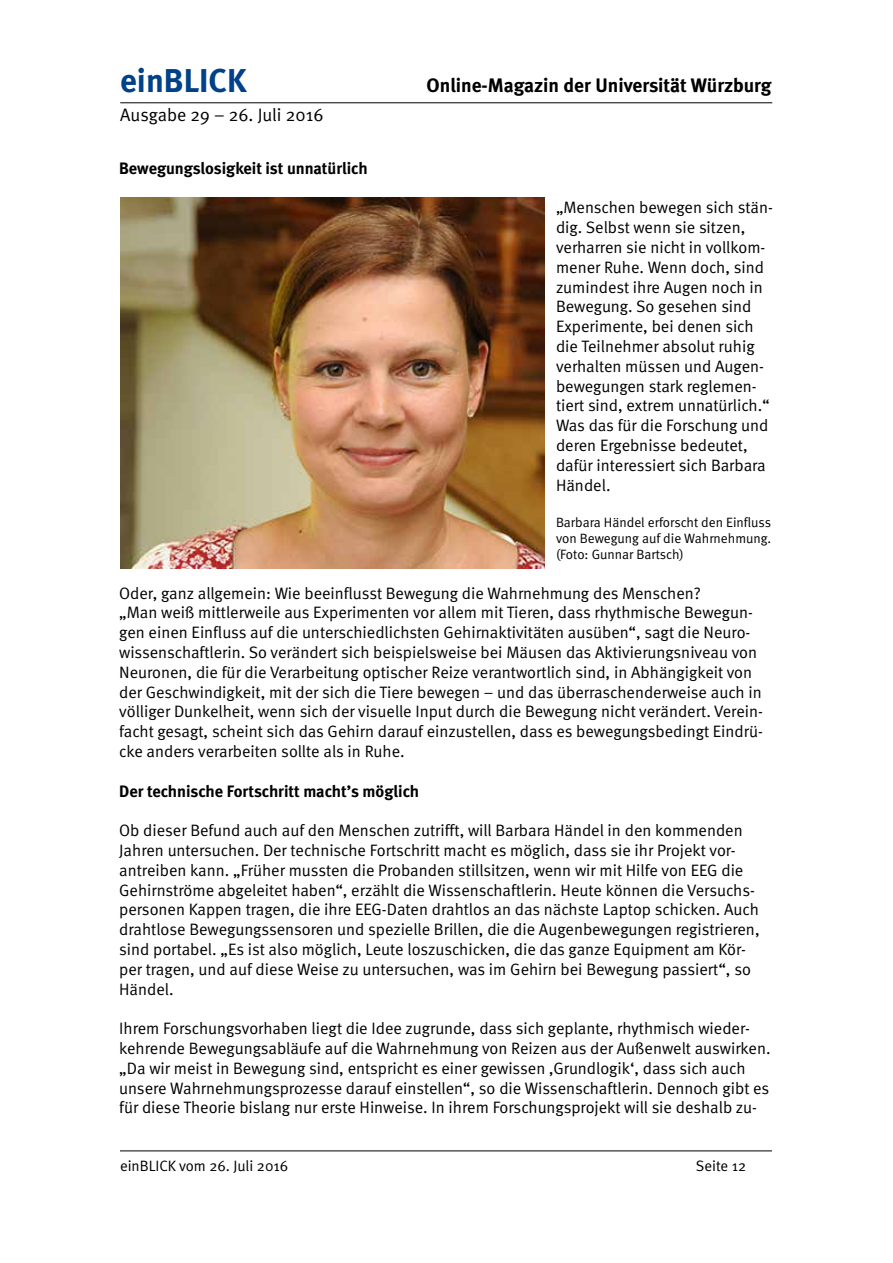
<style>
.page{position:relative;width:893px;height:1263px;background:#fff}
.page>*{position:absolute;margin:0;border:0;box-sizing:border-box;transform-origin:0 0}
.t1{font:700 33px "Meta";color:#004189}
.t2{font:700 19.5px "Meta";color:#000}
.t3{font:18px "Meta Normal";color:#000}
.t4{font:16.5px/19.8px "Meta Normal";color:#000}
.t5{font:700 16.5px "Meta";color:#000}
.t6{font:15px "Meta Normal";color:#000}
.t7{font:13.5px/16.2px "Meta Normal";color:#000;text-align:justify}
</style>
<div class="page">
<hr style="left:120px;top:102px;width:652px;height:1px;background:#000">
<hr style="left:120px;top:1150px;width:652px;height:1px;background:#000">
<img style="left:120px;top:198px;width:424px;height:370px">
<h1 class="t1" style="left:120px;top:61px;width:128px">einBLICK</h1>
<p class="t2" style="left:427px;top:74px;width:346px">Online-Magazin der Universität Würzburg</p>
<p class="t3" style="left:120px;top:105px;width:205px">Ausgabe 29 – 26. Juli 2016</p>
<p class="t5" style="left:119px;top:158px;width:250px">Bewegungslosigkeit ist unnatürlich</p>
<p class="t4" style="left:556px;top:197px;width:218px">„Menschen bewegen sich stän&shy;dig. Selbst wenn sie sitzen, verharren sie nicht in vollkom&shy;mener Ruhe. Wenn doch, sind zumindest ihre Augen noch in<br>Bewegung. So gesehen sind<br>Experimente, bei denen sich die Teilnehmer absolut ruhig verhalten müssen und Augen&shy;bewegungen stark reglemen&shy;tiert sind, extrem unnatürlich.“<br>Was das für die Forschung und deren Ergebnisse bedeutet, dafür interessiert sich Barbara<br>Händel.</p>
<p class="t7" style="left:556px;top:514px;width:217px">Barbara Händel erforscht den Einfluss von Bewegung auf die Wahrnehmung. (Foto: Gunnar Bartsch)</p>
<p class="t4" style="left:119px;top:583px;width:645px">Oder, ganz allgemein: Wie beeinflusst Bewegung die Wahrnehmung des Menschen?<br>„Man weiß mittlerweile aus Experimenten vor allem mit Tieren, dass rhythmische Bewegun&shy;gen einen Einfluss auf die unterschiedlichsten Gehirnaktivitäten ausüben“, sagt die Neuro&shy;wissenschaftlerin. So verändert sich beispielsweise bei Mäusen das Aktivierungsniveau von Neuronen, die für die Verarbeitung optischer Reize verantwortlich sind, in Abhängigkeit von der Geschwindigkeit, mit der sich die Tiere bewegen – und das überraschenderweise auch in völliger Dunkelheit, wenn sich der visuelle Input durch die Bewegung nicht verändert. Verein&shy;facht gesagt, scheint sich das Gehirn darauf einzustellen, dass es bewegungsbedingt Eindrü&shy;cke anders verarbeiten sollte als in Ruhe.</p>
<p class="t5" style="left:119px;top:781px;width:301px">Der technische Fortschritt macht’s möglich</p>
<p class="t4" style="left:119px;top:820px;width:642px">Ob dieser Befund auch auf den Menschen zutrifft, will Barbara Händel in den kommenden Jahren untersuchen. Der technische Fortschritt macht es möglich, dass sie ihr Projekt vor&shy;antreiben kann. „Früher mussten die Probanden stillsitzen, wenn wir mit Hilfe von EEG die Gehirnströme abgeleitet haben“, erzählt die Wissenschaftlerin. Heute können die Versuchs&shy;personen Kappen tragen, die ihre EEG-Daten drahtlos an das nächste Laptop schicken. Auch drahtlose Bewegungssensoren und spezielle Brillen, die die Augenbewegungen registrieren, sind portabel. „Es ist also möglich, Leute loszuschicken, die das ganze Equipment am Kör&shy;per tragen, und auf diese Weise zu untersuchen, was im Gehirn bei Bewegung passiert“, so Händel.</p>
<p class="t4" style="left:119px;top:1018px;width:653px">Ihrem Forschungsvorhaben liegt die Idee zugrunde, dass sich geplante, rhythmisch wieder&shy;kehrende Bewegungsabläufe auf die Wahrnehmung von Reizen aus der Außenwelt auswirken. „Da wir meist in Bewegung sind, entspricht es einer gewissen ‚Grundlogik‘, dass sich auch unsere Wahrnehmungsprozesse darauf einstellen“, so die Wissenschaftlerin. Dennoch gibt es für diese Theorie bislang nur erste Hinweise. In ihrem Forschungsprojekt will sie deshalb zu-</p>
<p class="t6" style="left:120px;top:1157px;width:170px">einBLICK vom 26. Juli 2016</p>
<p class="t6" style="left:696px;top:1157px;width:52px">Seite 12</p>
</div>
